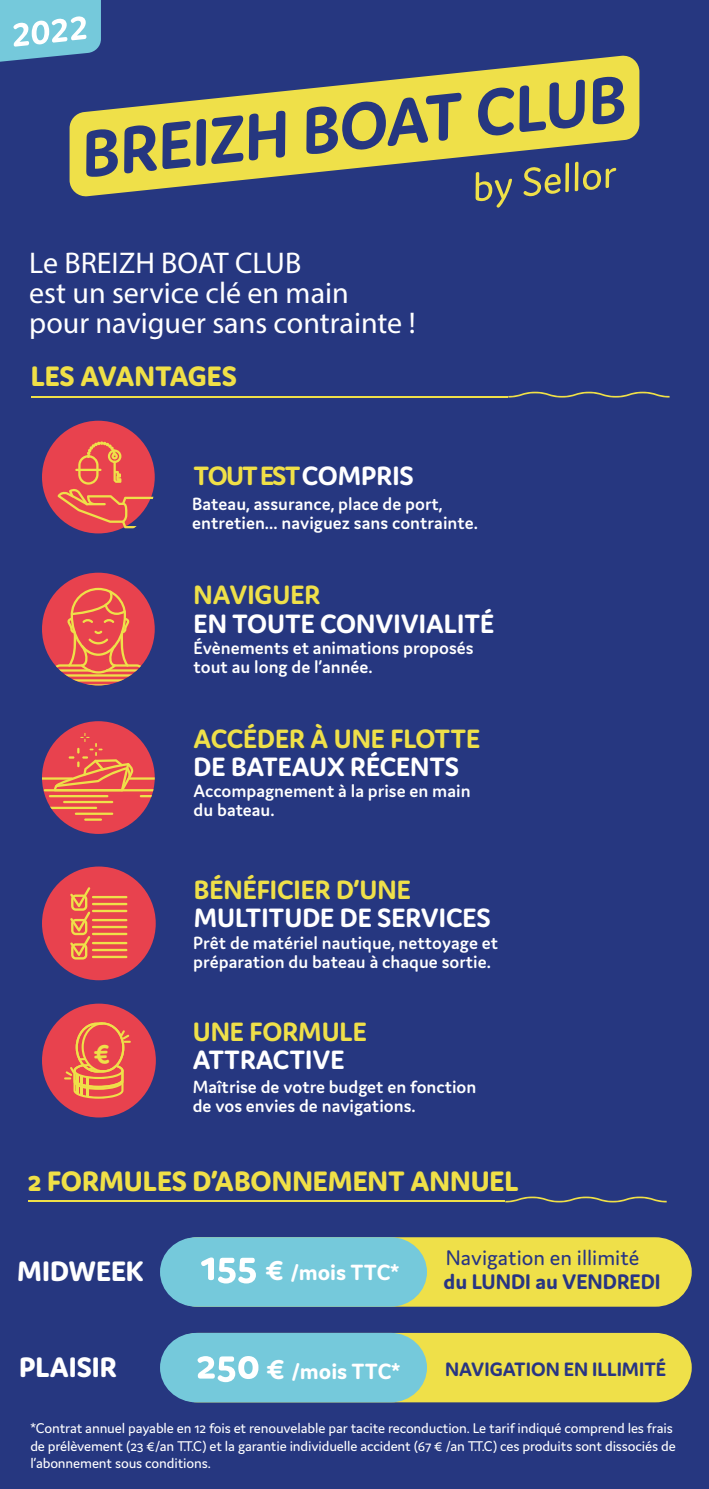
<style>
.page{position:relative;width:709px;height:1489px;background:#fff}
.page>*{position:absolute;margin:0;border:0;box-sizing:border-box;transform-origin:0 0}
.t1{font:700 32.75px "Domus";color:#fff}
.t2{font:30px/30px "Myriad Pro";color:#fff}
.t3{font:800 30px "Domus";color:#f0e047}
.t4{font:800 30px "Domus";color:#fff}
.t5{font:700 28.25px "Domus";color:#fff}
.t6{font:700 28.25px "Domus";color:#efe049}
.t7{font:700 28.25px "Domus";letter-spacing:-.02em;color:#f0e047}
.t8{font:700 23.5px "Domus";color:#fff}
.t9{font:22.5px "Domus";color:#283583}
.t10{font:700 22.5px "Domus";color:#283583}
.t11{font:700 20.75px "Domus";color:#283583}
.t12{font:600 18.75px/18.8px "Domus";color:#fff}
.t13{font:15px/17.5px "Domus";letter-spacing:-.01em;color:#fff}
.s1{color:#fff}
.s2{font-size:32.75px}
</style>
<div class="page">
<div style="left:0;top:0;width:709px;height:1488px;background:#263780"></div>
<svg style="left:0;top:0;width:101px;height:62px;background:#82c7da"></svg>
<svg style="left:70px;top:55px;width:569px;height:153px"></svg>
<hr style="left:31px;top:396px;width:477px;height:1px;background:#f0e047">
<svg style="left:508px;top:392px;width:161px;height:5px"></svg>
<div style="left:42px;top:420px;width:113px;height:113px;background:#e8424e;border-radius:50%"></div>
<svg style="left:57px;top:441px;width:98px;height:87px"></svg>
<div style="left:42px;top:572px;width:113px;height:113px;background:#e8424e;border-radius:50%"></div>
<svg style="left:52px;top:588px;width:92px;height:97px"></svg>
<div style="left:42px;top:721px;width:113px;height:112px;background:#e8424e;border-radius:50%"></div>
<hr style="left:63px;top:800px;width:50px;height:3px;background:#efe049">
<svg style="left:49px;top:806px;width:48px;height:3px"></svg>
<hr style="left:75px;top:812px;width:38px;height:2px;background:#efe049">
<svg style="left:84px;top:818px;width:18px;height:2px"></svg>
<svg style="left:42px;top:732px;width:113px;height:65px"></svg>
<div style="left:42px;top:866px;width:114px;height:114px;background:#e8424e;border-radius:50%"></div>
<svg style="left:70px;top:887px;width:20px;height:72px"></svg>
<hr style="left:92px;top:941px;width:35px;height:3px;background:#efe049">
<hr style="left:92px;top:948px;width:35px;height:3px;background:#efe049">
<hr style="left:92px;top:955px;width:35px;height:3px;background:#efe049">
<hr style="left:92px;top:918px;width:35px;height:3px;background:#efe049">
<hr style="left:92px;top:925px;width:35px;height:3px;background:#efe049">
<hr style="left:92px;top:932px;width:35px;height:3px;background:#efe049">
<hr style="left:92px;top:895px;width:35px;height:3px;background:#efe049">
<hr style="left:92px;top:902px;width:35px;height:3px;background:#efe049">
<hr style="left:92px;top:909px;width:35px;height:3px;background:#efe049">
<div style="left:42px;top:1003px;width:114px;height:114px;background:#e8424e;border-radius:50%"></div>
<hr style="left:29px;top:1200px;width:476px;height:2px;background:#f0e047">
<svg style="left:505px;top:1196px;width:161px;height:6px"></svg>
<svg style="left:160px;top:1237px;width:531px;height:69px;background:#b1d090"></svg>
<svg style="left:160px;top:1332px;width:531px;height:70px;background:#b0cf90"></svg>
<svg style="left:64px;top:1022px;width:67px;height:76px"></svg>
<h2 class="t2" style="left:29px;top:247px;width:388px">Le BREIZH BOAT CLUB<br>est un service clé en main pour naviguer sans contrainte !</h2>
<h2 class="t3" style="left:31px;top:360px;width:208px">LES AVANTAGES</h2>
<h3 class="t7" style="left:194px;top:460px;width:222px">TOUT EST <span class="s1">COMPRIS</span></h3>
<p class="t12" style="left:192px;top:494px;width:287px">Bateau, assurance, place de port, entretien... naviguez sans contrainte.</p>
<h3 class="t6" style="left:194px;top:579px;width:128px">NAVIGUER</h3>
<h3 class="t5" style="left:194px;top:607px;width:302px">EN TOUTE CONVIVIALITÉ</h3>
<p class="t12" style="left:194px;top:638px;width:281px">Évènements et animations proposés tout au long de l’année.</p>
<h3 class="t6" style="left:194px;top:722px;width:288px">ACCÉDER À UNE FLOTTE</h3>
<h3 class="t5" style="left:194px;top:751px;width:267px">DE BATEAUX RÉCENTS</h3>
<p class="t12" style="left:194px;top:781px;width:278px">Accompagnement à la prise en main du bateau.</p>
<h3 class="t6" style="left:194px;top:873px;width:219px">BÉNÉFICIER D’UNE</h3>
<h3 class="t5" style="left:194px;top:902px;width:298px">MULTITUDE DE SERVICES</h3>
<p class="t12" style="left:193px;top:933px;width:306px">Prêt de matériel nautique, nettoyage et préparation du bateau à chaque sortie.</p>
<h3 class="t6" style="left:193px;top:1016px;width:176px">UNE FORMULE</h3>
<h3 class="t5" style="left:193px;top:1044px;width:153px">ATTRACTIVE</h3>
<p class="t12" style="left:193px;top:1077px;width:285px">Maîtrise de votre budget en fonction de vos envies de navigations.</p>
<h2 class="t3" style="left:28px;top:1164px;width:492px">2 FORMULES D’ABONNEMENT ANNUEL</h2>
<h2 class="t4" style="left:17px;top:1254px;width:128px">MIDWEEK</h2>
<h2 class="t4" style="left:19px;top:1350px;width:99px">PLAISIR</h2>
<h1 class="t1" style="left:266px;top:1250px;width:19px">€</h1>
<p class="t8" style="left:290px;top:1259px;width:110px">/mois TTC*</p>
<p class="t9" style="left:446px;top:1244px;width:195px">Navigation en illimité</p>
<p class="t10" style="left:443px;top:1268px;width:218px">du LUNDI au VENDREDI</p>
<p class="t8" style="left:267px;top:1357px;width:135px"><span class="s2">€</span> /mois TTC*</p>
<p class="t11" style="left:445px;top:1357px;width:222px">NAVIGATION EN ILLIMITÉ</p>
<p class="t13" style="left:30px;top:1419px;width:647px">*Contrat annuel payable en 12 fois et renouvelable par tacite reconduction. Le tarif indiqué comprend les frais de prélèvement (23 €/an T.T.C) et la garantie individuelle accident (67 € /an T.T.C) ces produits sont dissociés de l’abonnement sous conditions.</p>
</div>
